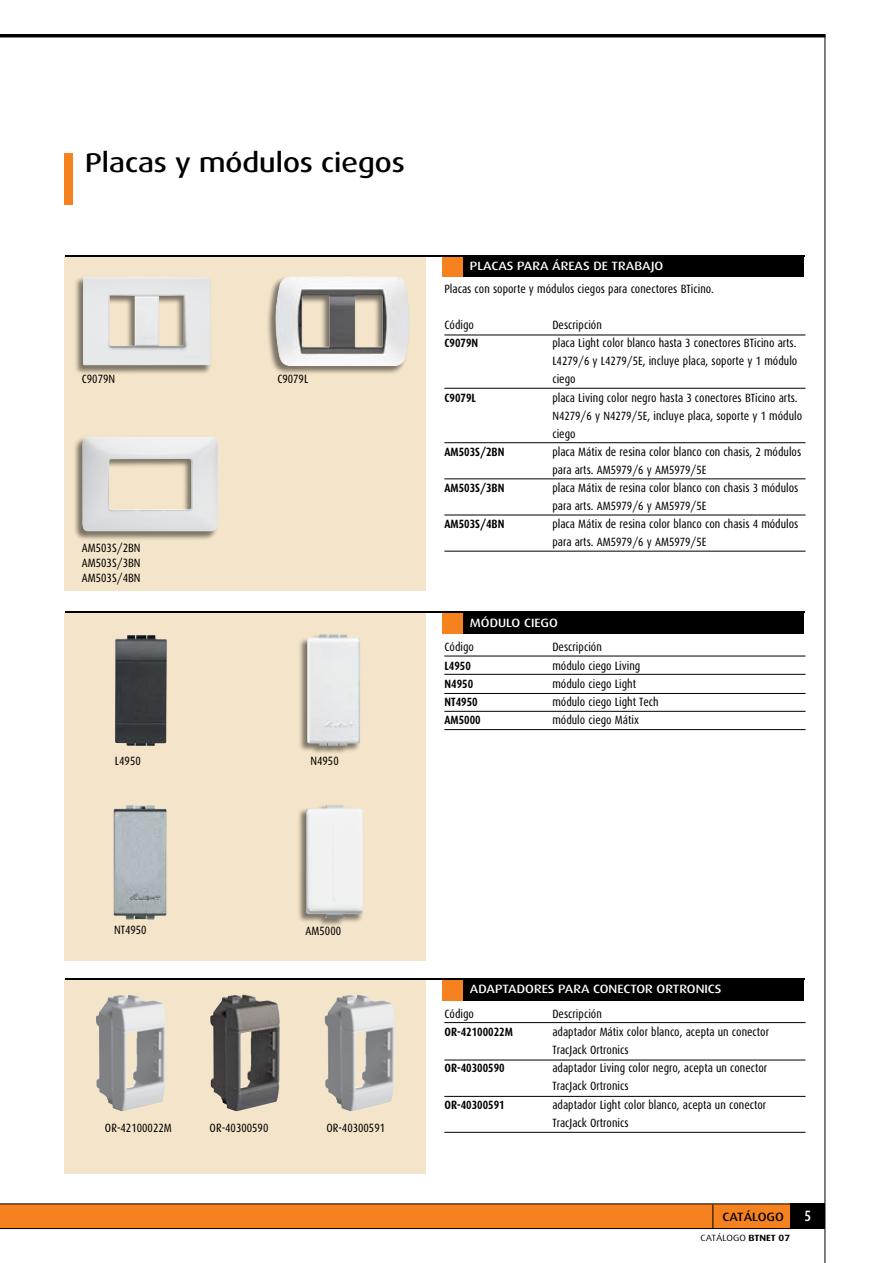
<style>
.page{position:relative;width:893px;height:1263px;background:#fff}
.page>*{position:absolute;margin:0;border:0;box-sizing:border-box;transform-origin:0 0}
.t1{font:500 27px "Dax Wide";color:#000}
.t2{font:12px/18px "B Tcond";color:#000}
.t3{font:700 12px "B Tcond";color:#000}
.t4{font:500 12px "Dax Wide";color:#fff}
.t5{font:500 12px "Dax Wide";color:#000}
.t6{font:9px "Dax Wide";color:#000}
.s1{font-weight:700}
</style>
<div class="page">
<hr style="left:825px;top:34px;width:1px;height:1229px;background:#000">
<hr style="left:0;top:34px;width:825px;height:3px;background:#000">
<div style="left:791px;top:1203px;width:34px;height:26px;background:#000"></div>
<div style="left:64px;top:153px;width:8px;height:51px;background:#f5821f"></div>
<div style="left:65px;top:612px;width:361px;height:349px;background:#f4e4c9"></div>
<div style="left:65px;top:256px;width:361px;height:335px;background:#f4e4c9"></div>
<div style="left:73px;top:435px;width:146px;height:106px;background:#000;opacity:.5"></div>
<img style="left:82px;top:437px;width:136px;height:95px">
<div style="left:73px;top:275px;width:139px;height:100px;background:#000;opacity:.5"></div>
<img style="left:83px;top:276px;width:128px;height:89px">
<div style="left:266px;top:275px;width:144px;height:101px;background:#000;opacity:.5"></div>
<img style="left:275px;top:276px;width:135px;height:90px">
<img style="left:115px;top:635px;width:52px;height:111px">
<div style="left:298px;top:633px;width:63px;height:123px;background:#000;opacity:.5"></div>
<img style="left:307px;top:634px;width:53px;height:112px">
<div style="left:296px;top:804px;width:68px;height:123px;background:#000;opacity:.5"></div>
<img style="left:306px;top:805px;width:57px;height:113px">
<hr style="left:444px;top:335px;width:361px;height:1px;background:#000">
<hr style="left:444px;top:388px;width:361px;height:1px;background:#000">
<hr style="left:444px;top:442px;width:361px;height:1px;background:#000">
<hr style="left:444px;top:479px;width:361px;height:1px;background:#000">
<hr style="left:444px;top:515px;width:361px;height:1px;background:#000">
<hr style="left:444px;top:551px;width:361px;height:1px;background:#000">
<hr style="left:444px;top:656px;width:361px;height:1px;background:#000">
<hr style="left:444px;top:674px;width:361px;height:1px;background:#000">
<hr style="left:444px;top:693px;width:361px;height:1px;background:#000">
<hr style="left:444px;top:711px;width:361px;height:1px;background:#000">
<div style="left:442px;top:255px;width:21px;height:21px;background:#f5821f"></div>
<div style="left:463px;top:255px;width:341px;height:21px;background:#000"></div>
<hr style="left:65px;top:255px;width:739px;height:2px;background:#000">
<div style="left:442px;top:612px;width:21px;height:22px;background:#f5821f"></div>
<div style="left:463px;top:612px;width:341px;height:22px;background:#000"></div>
<hr style="left:65px;top:611px;width:739px;height:2px;background:#000">
<svg style="left:0;top:1203px;width:791px;height:26px;background:#e2791f"></svg>
<div style="left:65px;top:979px;width:361px;height:195px;background:#f4e4c9"></div>
<hr style="left:444px;top:1022px;width:361px;height:1px;background:#000">
<hr style="left:444px;top:1060px;width:361px;height:1px;background:#000">
<hr style="left:444px;top:1096px;width:361px;height:1px;background:#000">
<hr style="left:444px;top:1132px;width:361px;height:1px;background:#000">
<div style="left:442px;top:979px;width:21px;height:21px;background:#f5821f"></div>
<div style="left:463px;top:979px;width:341px;height:21px;background:#000"></div>
<hr style="left:65px;top:978px;width:739px;height:2px;background:#000">
<img style="left:96px;top:994px;width:69px;height:117px">
<img style="left:210px;top:994px;width:70px;height:117px">
<img style="left:325px;top:994px;width:69px;height:117px">
<img style="left:114px;top:805px;width:52px;height:115px">
<hr style="left:444px;top:729px;width:361px;height:1px;background:#000">
<h1 class="t1" style="left:85px;top:147px;width:321px">Placas y módulos ciegos</h1>
<p class="t2" style="left:82px;top:370px;width:35px">C9079N</p>
<p class="t2" style="left:277px;top:370px;width:32px">C9079L</p>
<p class="t2" style="left:82px;top:541px;width:60px;line-height:15px;text-align:justify">AM503S/2BN AM503S/3BN AM503S/4BN</p>
<p class="t2" style="left:115px;top:752px;width:27px">L4950</p>
<p class="t2" style="left:311px;top:752px;width:30px">N4950</p>
<p class="t4" style="left:470px;top:259px;width:189px">placas para áreas de trabajo</p>
<p class="t2" style="left:444px;top:280px;width:271px">Placas con soporte y módulos ciegos para conectores BTicino.</p>
<p class="t2" style="left:444px;top:316px;width:31px">Código</p>
<p class="t2" style="left:552px;top:316px;width:51px">Descripción</p>
<p class="t3" style="left:444px;top:337px;width:35px">C9079N</p>
<p class="t2" style="left:552px;top:334px;width:246px;text-align:justify">placa Light color blanco hasta 3 conectores BTicino arts.<br>L4279/6 y L4279/5E, incluye placa, soporte y 1 módulo ciego</p>
<p class="t3" style="left:444px;top:391px;width:33px">C9079L</p>
<p class="t2" style="left:552px;top:389px;width:251px">placa Living color negro hasta 3 conectores BTicino arts.<br>N4279/6 y N4279/5E, incluye placa, soporte y 1 módulo ciego</p>
<p class="t3" style="left:444px;top:445px;width:61px">AM503S/2BN</p>
<p class="t2" style="left:552px;top:443px;width:250px">placa Mátix de resina color blanco con chasis, 2 módulos para arts. AM5979/6 y AM5979/5E</p>
<p class="t3" style="left:444px;top:481px;width:61px">AM503S/3BN</p>
<p class="t2" style="left:552px;top:479px;width:248px">placa Mátix de resina color blanco con chasis 3 módulos para arts. AM5979/6 y AM5979/5E</p>
<p class="t3" style="left:444px;top:517px;width:61px">AM503S/4BN</p>
<p class="t2" style="left:552px;top:515px;width:248px">placa Mátix de resina color blanco con chasis 4 módulos para arts. AM5979/6 y AM5979/5E</p>
<p class="t4" style="left:470px;top:616px;width:88px">módulo ciego</p>
<p class="t2" style="left:444px;top:638px;width:31px">Código</p>
<p class="t2" style="left:552px;top:638px;width:51px">Descripción</p>
<p class="t3" style="left:444px;top:659px;width:28px">L4950</p>
<p class="t2" style="left:552px;top:657px;width:90px">módulo ciego Living</p>
<p class="t3" style="left:444px;top:677px;width:30px">N4950</p>
<p class="t2" style="left:552px;top:675px;width:85px">módulo ciego Light</p>
<p class="t3" style="left:444px;top:695px;width:35px">NT4950</p>
<p class="t2" style="left:552px;top:693px;width:108px">módulo ciego Light Tech</p>
<p class="t3" style="left:444px;top:713px;width:38px">AM5000</p>
<p class="t2" style="left:552px;top:711px;width:88px">módulo ciego Mátix</p>
<p class="t2" style="left:114px;top:921px;width:34px">NT4950</p>
<p class="t2" style="left:306px;top:922px;width:37px">AM5000</p>
<p class="t2" style="left:105px;top:1119px;width:68px">OR-42100022M</p>
<p class="t2" style="left:210px;top:1119px;width:60px">OR-40300590</p>
<p class="t2" style="left:326px;top:1119px;width:60px">OR-40300591</p>
<p class="t4" style="left:470px;top:982px;width:253px">adaptado res para conector ortronics</p>
<p class="t2" style="left:444px;top:1005px;width:31px">Código</p>
<p class="t2" style="left:552px;top:1005px;width:51px">Descripción</p>
<p class="t3" style="left:444px;top:1025px;width:70px">OR-42100022M</p>
<p class="t2" style="left:552px;top:1023px;width:218px">adaptador Mátix color blanco, acepta un conector<br>TracJack Ortronics</p>
<p class="t3" style="left:444px;top:1061px;width:62px">OR-40300590</p>
<p class="t2" style="left:552px;top:1059px;width:216px">adaptador Living color negro, acepta un conector<br>TracJack Ortronics</p>
<p class="t3" style="left:444px;top:1098px;width:62px">OR-40300591</p>
<p class="t2" style="left:552px;top:1095px;width:215px">adaptador Light color blanco, acepta un conector<br>TracJack Ortronics</p>
<p class="t5" style="left:722px;top:1210px;width:8px">CATÁL</p>
<p class="t5" style="left:758px;top:1210px;width:28px">OGO</p>
<p class="t6" style="left:701px;top:1233px;width:91px">CATÁLOGO <span class="s1">BTNET 07</span></p>
</div>
